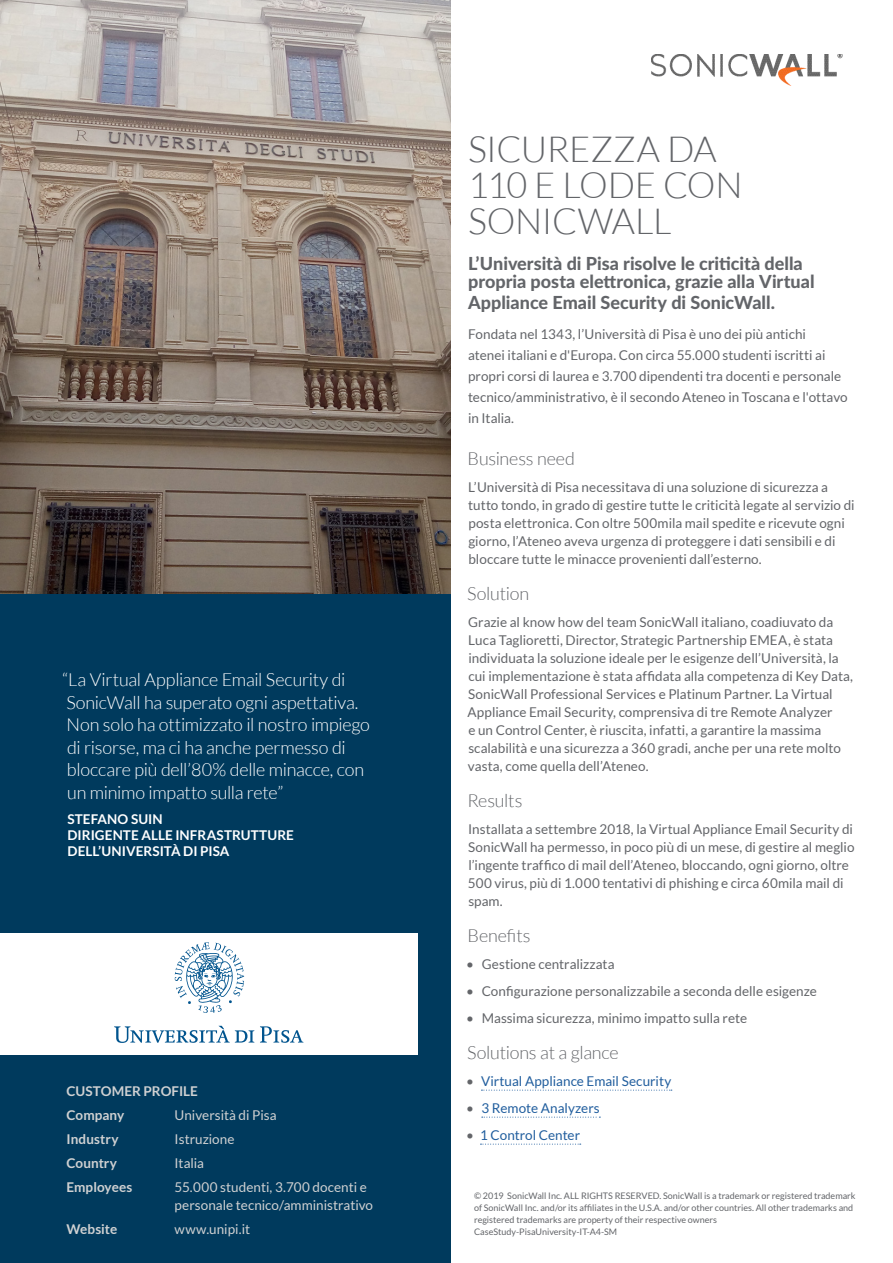
<style>
.page{position:relative;width:893px;height:1263px;background:#fff}
.page>*{position:absolute;margin:0;border:0;box-sizing:border-box;transform-origin:0 0}
.t1{font:300 36px/36px "Lato";letter-spacing:-.01em;color:#636569}
.t2{font:300 18px/22.5px "Lato";letter-spacing:-.015em;color:#fff}
.t3{font:800 18px/18px "Lato";color:#636569}
.t4{font:300 18px "Lato";letter-spacing:-.015em;color:#636569}
.t5{font:13.5px/18px "Lato";color:#636569}
.t6{font:13.5px/18px "Lato";color:#d0d1d2}
.t7{font:13.5px "Lato";color:#215e9e}
.t8{font:700 13.5px/16.2px "Lato";letter-spacing:.005em;color:#fff}
.t9{font:700 13.5px/24px "Lato";letter-spacing:.005em;color:#d0d1d2}
.t10{font:9px/12px "Lato";color:#636569}
.s1{color:#636569}
</style>
<div class="page">
<img style="left:651px;top:54px;width:191px;height:32px">
<img style="left:0;top:0;width:450px;height:594px">
<svg style="left:481px;top:1090px;width:191px;height:1px"></svg>
<svg style="left:482px;top:1117px;width:118px;height:1px"></svg>
<svg style="left:480px;top:1144px;width:101px;height:1px"></svg>
<div style="left:0;top:594px;width:450px;height:669px;background:#003a5d"></div>
<div style="left:0;top:933px;width:418px;height:122px;background:#fff"></div>
<svg style="left:260px;top:1026px;width:43px;height:17px"></svg>
<svg style="left:114px;top:1026px;width:140px;height:17px"></svg>
<svg style="left:175px;top:942px;width:69px;height:71px"></svg>
<h2 class="t2" style="left:62px;top:668px;width:309px">“La Virtual Appliance Email Security di SonicWall ha superato ogni aspettativa.<br>Non solo ha ottimizzato il nostro impiego di risorse, ma ci ha anche permesso di bloccare più dell’80% delle minacce, con un minimo impatto sulla rete”</h2>
<p class="t8" style="left:67px;top:811px;width:228px">STEFANO SUIN<br>DIRIGENTE ALLE INFRASTRUTTURE<br>DELL’UNIVERSITÀ DI PISA</p>
<p class="t9" style="left:67px;top:1078px;width:133px">CUSTOMER PROFILE<br>Company</p>
<p class="t6" style="left:175px;top:1105px;width:103px">Università di Pisa</p>
<p class="t9" style="left:67px;top:1126px;width:54px">Industry</p>
<p class="t6" style="left:175px;top:1129px;width:62px">Istruzione</p>
<p class="t9" style="left:67px;top:1150px;width:52px">Country</p>
<p class="t6" style="left:175px;top:1153px;width:31px">Italia</p>
<p class="t9" style="left:67px;top:1174px;width:67px">Employees</p>
<p class="t6" style="left:175px;top:1177px;width:200px">55.000 studenti, 3.700 docenti e personale tecnico/amministrativo</p>
<p class="t9" style="left:67px;top:1216px;width:52px">Website</p>
<p class="t6" style="left:175px;top:1219px;width:77px">www.unipi.it</p>
<h1 class="t1" style="left:468px;top:131px;width:276px">SICUREZZA DA<br>110 E LODE CON<br>SONICWALL</h1>
<h2 class="t3" style="left:468px;top:254px;width:348px">L’Università di Pisa risolve le criticità della propria posta elettronica, grazie alla Virtual</h2>
<h2 class="t3" style="left:468px;top:293px;width:309px">Appliance Email Security di SonicWall.</h2>
<p class="t5" style="left:468px;top:324px;width:381px;line-height:21px">Fondata nel 1343, l’Università di Pisa è uno dei più antichi<br>atenei italiani e d'Europa. Con circa 55.000 studenti iscritti ai propri corsi di laurea e 3.700 dipendenti tra docenti e personale tecnico/amministrativo, è il secondo Ateneo in Toscana e l'ottavo in Italia.</p>
<h2 class="t4" style="left:468px;top:448px;width:109px">Business need</h2>
<p class="t5" style="left:468px;top:478px;width:388px">L’Università di Pisa necessitava di una soluzione di sicurezza a tutto tondo, in grado di gestire tutte le criticità legate al servizio di posta elettronica. Con oltre 500mila mail spedite e ricevute ogni giorno, l’Ateneo aveva urgenza di proteggere i dati sensibili e di bloccare tutte le minacce provenienti dall’esterno.</p>
<h2 class="t4" style="left:467px;top:583px;width:63px">Solution</h2>
<p class="t5" style="left:467px;top:613px;width:387px">Grazie al know how del team SonicWall italiano, coadiuvato da Luca Taglioretti, Director, Strategic Partnership EMEA, è stata individuata la soluzione ideale per le esigenze dell’Università, la cui implementazione è stata affidata alla competenza di Key Data, SonicWall Professional Services e Platinum Partner. La Virtual Appliance Email Security, comprensiva di tre Remote Analyzer<br>e un Control Center, è riuscita, infatti, a garantire la massima scalabilità e una sicurezza a 360 gradi, anche per una rete molto vasta, come quella dell’Ateneo.</p>
<h2 class="t4" style="left:467px;top:790px;width:57px">Results</h2>
<p class="t5" style="left:468px;top:820px;width:388px">Installata a settembre 2018, la Virtual Appliance Email Security di SonicWall ha permesso, in poco più di un mese, di gestire al meglio l’ingente traffico di mail dell’Ateneo, bloccando, ogni giorno, oltre 500 virus, più di 1.000 tentativi di phishing e circa 60mila mail di spam.</p>
<h2 class="t4" style="left:468px;top:925px;width:64px">Benefits</h2>
<p class="t5" style="left:466px;top:955px;width:150px">• Gestione centralizzata</p>
<p class="t5" style="left:466px;top:982px;width:352px">• Configurazione personalizzabile a seconda delle esigenze</p>
<p class="t5" style="left:466px;top:1009px;width:282px">• Massima sicurezza, minimo impatto sulla rete</p>
<h2 class="t4" style="left:467px;top:1042px;width:153px">Solutions at a glance</h2>
<p class="t7" style="left:466px;top:1073px;width:207px"><span class="s1">•</span> Virtual Appliance Email Security</p>
<p class="t7" style="left:466px;top:1100px;width:135px"><span class="s1">•</span> 3 Remote Analyzers</p>
<p class="t7" style="left:466px;top:1127px;width:115px"><span class="s1">•</span> 1 Control Center</p>
<p class="t10" style="left:474px;top:1189px;width:383px">© 2019 SonicWall Inc. ALL RIGHTS RESERVED. SonicWall is a trademark or registered trademark of SonicWall Inc. and/or its affiliates in the U.S.A. and/or other countries. All other trademarks and registered trademarks are property of their respective owners CaseStudy-PisaUniversity-IT-A4-SM</p>
</div>
